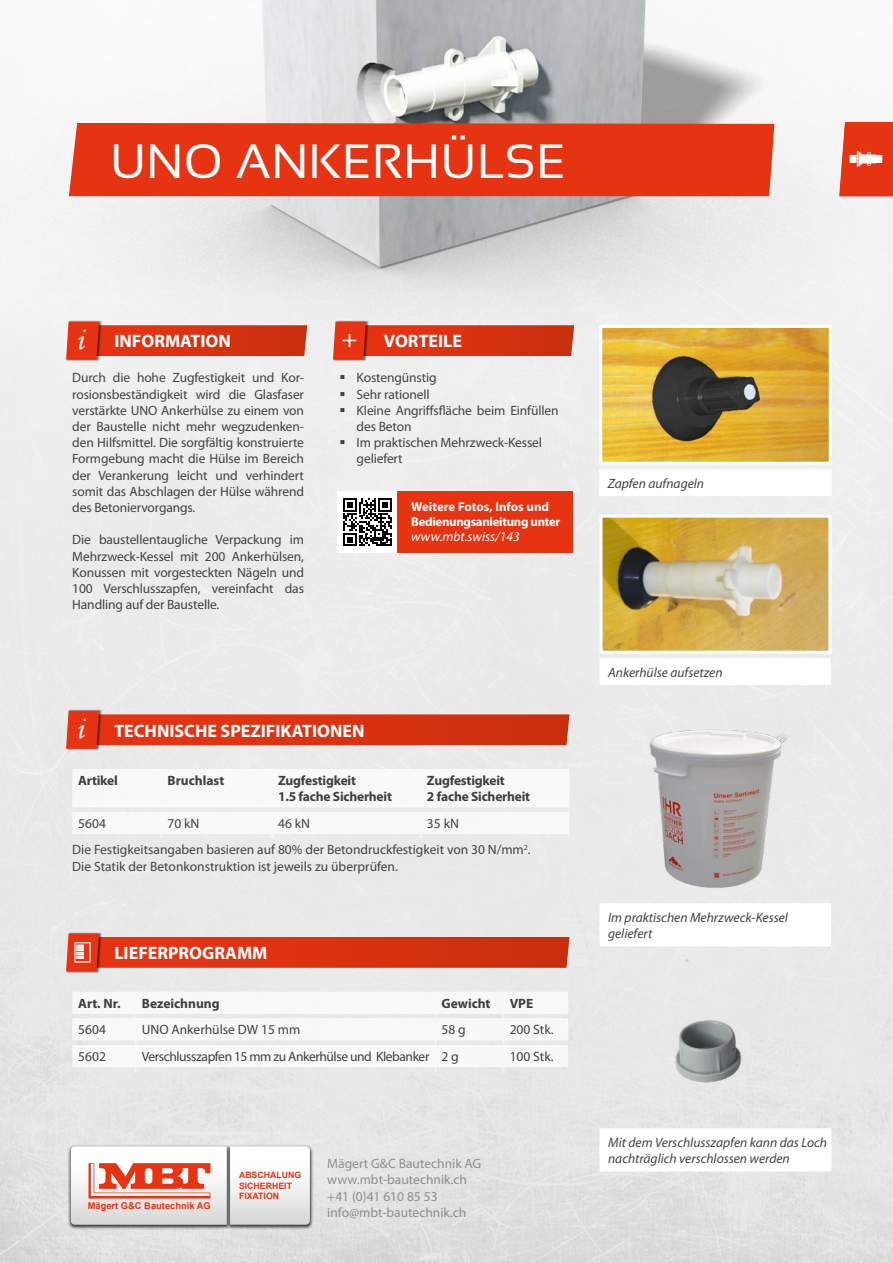
<style>
.page{position:relative;width:893px;height:1263px;background:#fff}
.page>*{position:absolute;margin:0;border:0;box-sizing:border-box;transform-origin:0 0}
.t1{font:48px "Sansation";letter-spacing:.02em;color:#fff}
.t2{font:31.05px "Monotype Corsiva";color:#fff}
.t3{font:700 18px "Myriad Pro";color:#fff}
.t4{font:13.5px/16.2px "Myriad Pro";letter-spacing:-.01em;color:#424241}
.t5{font:italic 13.5px/16.2px "Myriad Pro";color:#424241}
.t6{font:700 13.5px/16.2px "Myriad Pro";letter-spacing:-.015em;color:#000}
.t7{font:13.5px "Myriad Pro";letter-spacing:-.02em;color:#000}
.t8{font:13.5px "Myriad Pro";color:#000}
.t9{font:italic 13.5px "Myriad Pro";color:#fff}
.t10{font:700 12.75px/15px "Myriad Pro";letter-spacing:-.025em;color:#fff}
.t11{font:700 9.3px "Arial";color:#e63312}
.t12{font:700 8.7px/10.5px "Arial";color:#e63312}
.s1{font-family:"Monotype Corsiva";font-weight:400;font-size:31.05px}
.s2{color:#000}
</style>
<div class="page">
<img style="left:67px;top:1144px;width:164px;height:87px">
<img style="left:226px;top:1144px;width:88px;height:86px">
<svg style="left:71px;top:1146px;width:239px;height:79px"></svg>
<img style="left:0;top:0;width:893px;height:472px">
<svg style="left:0;top:105px;width:783px;height:100px"></svg>
<div style="left:69px;top:123px;width:705px;height:73px;background:#e63312"></div>
<div style="left:779px;top:120px;width:59px;height:81px;background:#f6f6f6"></div>
<svg style="left:839px;top:122px;width:54px;height:74px;background:#e84d30"></svg>
<div style="left:59px;top:291px;width:263px;height:76px;background:#f0f0f0"></div>
<img style="left:67px;top:320px;width:35px;height:41px">
<svg style="left:66px;top:322px;width:241px;height:38px"></svg>
<div style="left:326px;top:313px;width:264px;height:54px;background:#eee"></div>
<img style="left:334px;top:320px;width:35px;height:41px">
<svg style="left:333px;top:322px;width:241px;height:38px"></svg>
<div style="left:59px;top:699px;width:543px;height:57px;background:#eaeaea"></div>
<img style="left:67px;top:709px;width:35px;height:41px">
<svg style="left:66px;top:711px;width:503px;height:38px"></svg>
<svg style="left:72px;top:769px;width:497px;height:69px"></svg>
<img style="left:604px;top:519px;width:223px;height:131px">
<div style="left:600px;top:515px;width:231px;height:139px;border:3px solid #fff"></div>
<img style="left:601px;top:989px;width:229px;height:139px">
<img style="left:600px;top:711px;width:231px;height:188px">
<img style="left:603px;top:329px;width:225px;height:132px">
<div style="left:599px;top:325px;width:233px;height:140px;border:3px solid #fff"></div>
<div style="left:599px;top:469px;width:233px;height:27px;background:#fff"></div>
<div style="left:59px;top:922px;width:543px;height:57px;background:#e9e9e9"></div>
<img style="left:66px;top:932px;width:35px;height:41px">
<svg style="left:66px;top:933px;width:503px;height:38px"></svg>
<svg style="left:72px;top:992px;width:496px;height:79px"></svg>
<div style="left:398px;top:491px;width:175px;height:62px;background:#e63312"></div>
<svg style="left:343px;top:498px;width:49px;height:48px"></svg>
<svg style="left:341px;top:375px;width:4px;height:4px"></svg>
<svg style="left:341px;top:392px;width:4px;height:4px"></svg>
<svg style="left:341px;top:408px;width:4px;height:4px"></svg>
<svg style="left:341px;top:440px;width:4px;height:4px"></svg>
<h1 class="t1" style="left:111px;top:135px;width:456px">UNO ANKERHÜLSE</h1>
<h2 class="t2" style="left:76px;top:321px;width:9px">i</h2>
<h2 class="t2" style="left:339px;top:321px;width:18px">+</h2>
<h3 class="t3" style="left:114px;top:330px;width:118px">INFORMATION</h3>
<h3 class="t3" style="left:384px;top:330px;width:80px">VORTEILE</h3>
<p class="t4" style="left:72px;top:369px;width:233px;text-align:justify">Durch die hohe Zugfestigkeit und Kor&shy;rosionsbeständigkeit wird die Glasfaser verstärkte UNO Ankerhülse zu einem von der Baustelle nicht mehr wegzudenken&shy;den Hilfsmittel. Die sorgfältig konstruierte Formgebung macht die Hülse im Bereich der Verankerung leicht und verhindert somit das Abschlagen der Hülse während des Betoniervorgangs.</p>
<p class="t4" style="left:72px;top:531px;width:233px;text-align:justify">Die baustellentaugliche Verpackung im Mehrzweck-Kessel mit 200 Ankerhülsen, Konussen mit vorgesteckten Nägeln und 100 Verschlusszapfen, vereinfacht das Handling auf der Baustelle.</p>
<p class="t4" style="left:357px;top:369px;width:203px">Kostengünstig<br>Sehr rationell<br>Kleine Angriffsfläche beim Einfüllen des Beton<br>Im praktischen Mehrzweck-Kessel geliefert</p>
<p class="t10" style="left:411px;top:499px;width:151px">Weitere Fotos, Infos und<br>Bedienungsanleitung unter</p>
<p class="t9" style="left:411px;top:528px;width:110px">www.mbt.swiss/143</p>
<h3 class="t3" style="left:76px;top:719px;width:290px"><span class="s1">i</span> TECHNISCHE SPEZIFIKATIONEN</h3>
<p class="t6" style="left:78px;top:772px;width:41px">Artikel</p>
<p class="t6" style="left:168px;top:772px;width:58px">Bruchlast</p>
<p class="t6" style="left:278px;top:772px;width:115px">Zugfestigkeit<br>1.5 fache Sicherheit</p>
<p class="t6" style="left:427px;top:772px;width:105px">Zugfestigkeit<br>2 fache Sicherheit</p>
<p class="t7" style="left:78px;top:815px;width:29px">5604</p>
<p class="t7" style="left:168px;top:815px;width:33px">70 kN</p>
<p class="t7" style="left:278px;top:815px;width:33px">46 kN</p>
<p class="t4" style="left:72px;top:810px;width:460px;line-height:26.2px;text-indent:355px"><span class="s2">35 kN<br></span>Die Festigkeitsangaben basieren auf 80% der Betondruckfestigkeit von 30 N/mm<sup>2</sup>.</p>
<p class="t4" style="left:72px;top:858px;width:327px">Die Statik der Betonkonstruktion ist jeweils zu überprüfen.</p>
<h3 class="t3" style="left:114px;top:941px;width:155px">LIEFERPROGRAMM</h3>
<p class="t6" style="left:78px;top:995px;width:44px">Art. Nr.</p>
<p class="t6" style="left:142px;top:995px;width:80px">Bezeichnung</p>
<p class="t6" style="left:441px;top:995px;width:51px">Gewicht</p>
<p class="t6" style="left:510px;top:995px;width:25px">VPE</p>
<p class="t7" style="left:78px;top:1021px;width:29px">5604</p>
<p class="t8" style="left:142px;top:1021px;width:160px">UNO Ankerhülse DW 15 mm</p>
<p class="t7" style="left:441px;top:1021px;width:26px">58 g</p>
<p class="t7" style="left:510px;top:1021px;width:46px">200 Stk.</p>
<p class="t7" style="left:78px;top:1048px;width:29px">5602</p>
<p class="t7" style="left:142px;top:1048px;width:318px">Verschlusszapfen 15 mm zu Ankerhülse und Klebanker 2 g</p>
<p class="t7" style="left:510px;top:1048px;width:46px">100 Stk.</p>
<p class="t11" style="left:88px;top:1199px;width:125px">Mägert G&amp;C Bautechnik AG</p>
<p class="t12" style="left:239px;top:1170px;width:64px">ABSCHALUNG<br>SICHERHEIT<br>FIXATION</p>
<p class="t4" style="left:327px;top:1155px;width:155px">Mägert G&amp;C Bautechnik AG www.mbt-bautechnik.ch +41 (0)41 610 85 53 info@mbt-bautechnik.ch</p>
<p class="t5" style="left:608px;top:475px;width:98px">Zapfen aufnageln</p>
<p class="t5" style="left:608px;top:664px;width:116px">Ankerhülse aufsetzen</p>
<p class="t5" style="left:608px;top:909px;width:181px">Im praktischen Mehrzweck-Kessel geliefert</p>
<p class="t5" style="left:608px;top:1134px;width:220px">Mit dem Verschlusszapfen kann das Loch nachträglich verschlossen werden</p>
</div>
